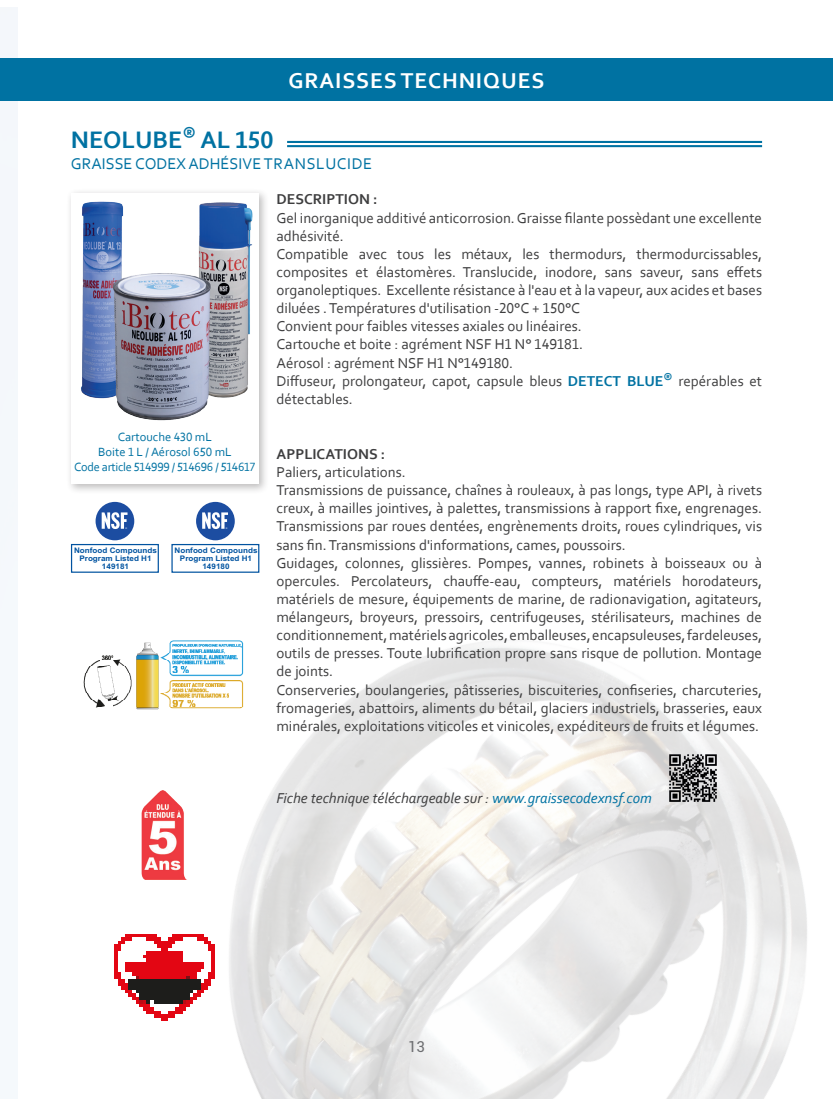
<style>
.page{position:relative;width:833px;height:1099px;background:#fff}
.page>*{position:absolute;margin:0;border:0;box-sizing:border-box;transform-origin:0 0}
.titre_français{font:700 25px "Corbel";color:#0072a2}
.titre_français-2{font:700 22.5px "Corbel";letter-spacing:.04em;color:#fff}
.titre_français-3{font:16.25px "Corbel";color:#0072a2}
.titre_français-4{font:15px/18.1px "Corbel";color:#3e3e3f;text-align:justify}
.titre_français-5{font:italic 15px "Corbel";color:#3e3e3f}
.titre_français-6{font:700 15px "Corbel";color:#3e3e3f}
.t1{font:15px "Roboto";color:#6c6d70}
.titre_français-7{font:12.5px "Corbel";letter-spacing:-.01em;color:#0072a2}
.t2{font:700 7.62px/8px "Arial";color:#0153a0;text-align:center;scale:1.06 1}
.t3{font:2.25px "Arial";color:#fff}
.s1{font-weight:700;color:#0072a2}
.s2{color:#0072a2}
</style>
<div class="page">
<img style="left:70px;top:501px;width:737px;height:597px">
<div style="left:0;top:58px;width:833px;height:43px;background:#0072a2"></div>
<div style="left:66px;top:188px;width:203px;height:306px;background:#231f20;opacity:.3"></div>
<div style="left:71px;top:193px;width:188px;height:291px;background:#fff"></div>
<img style="left:81px;top:201px;width:172px;height:220px">
<hr style="left:287px;top:141px;width:475px;height:2px;background:#0072a2">
<hr style="left:287px;top:145px;width:475px;height:2px;background:#0072a2">
<div style="left:71px;top:544px;width:88px;height:28px;border:1px solid #0153a0"></div>
<div style="left:96px;top:502px;width:38px;height:38px;background:#1c4da1;border-radius:50%"></div>
<svg style="left:102px;top:512px;width:25px;height:17px"></svg>
<div style="left:171px;top:544px;width:88px;height:28px;border:1px solid #0153a0"></div>
<div style="left:196px;top:502px;width:39px;height:38px;background:#1c4da1;border-radius:50%"></div>
<svg style="left:202px;top:512px;width:26px;height:17px"></svg>
<img style="left:142px;top:790px;width:46px;height:89px">
<img style="left:114px;top:934px;width:101px;height:85px">
<img style="left:82px;top:640px;width:166px;height:71px">
<img style="left:666px;top:751px;width:53px;height:53px">
<p class="titre_français-2" style="left:288px;top:67px;width:257px">GRAISSES TECHNIQUES</p>
<p class="titre_français" style="left:71px;top:124px;width:204px">NEOLUBE<sup>®</sup> AL 150</p>
<p class="titre_français-3" style="left:71px;top:154px;width:303px">GRAISSE CODEX ADHÉSIVE TRANSLUCIDE</p>
<p class="titre_français-7" style="left:118px;top:429px;width:96px">Cartouche 430 mL</p>
<p class="titre_français-7" style="left:98px;top:444px;width:135px">Boite 1 L / Aérosol 650 mL</p>
<p class="titre_français-7" style="left:74px;top:459px;width:183px">Code article 514999 / 514696 / 514617</p>
<p class="t3" style="left:125px;top:526px;width:3px">®</p>
<p class="t2" style="left:74px;top:546px;width:80px">Nonfood Compounds<br>Program Listed H1<br>149181</p>
<p class="t3" style="left:226px;top:526px;width:3px">®</p>
<p class="t2" style="left:174px;top:546px;width:80px">Nonfood Compounds<br>Program Listed H1<br>149180</p>
<p class="titre_français-6" style="left:276px;top:190px;width:102px">DESCRIPTION :</p>
<p class="titre_français-4" style="left:276px;top:208px;width:487px">Gel inorganique additivé anticorrosion. Graisse filante possèdant une excellente adhésivité.</p>
<p class="titre_français-4" style="left:276px;top:244px;width:487px">Compatible avec tous les métaux, les thermodurs, thermodurcissables, composites et élastomères. Translucide, inodore, sans saveur, sans effets organoleptiques. Excellente résistance à l'eau et à la vapeur, aux acides et bases diluées . Températures d'utilisation -20°C + 150°C</p>
<p class="titre_français-4" style="left:276px;top:317px;width:307px">Convient pour faibles vitesses axiales ou linéaires.</p>
<p class="titre_français-4" style="left:276px;top:335px;width:308px">Cartouche et boite : agrément NSF H1 N° 149181.</p>
<p class="titre_français-4" style="left:276px;top:353px;width:238px">Aérosol : agrément NSF H1 N°149180.</p>
<p class="titre_français-4" style="left:276px;top:372px;width:487px">Diffuseur, prolongateur, capot, capsule bleus <span class="s1">DETECT BLUE</span><sup>®</sup> repérables et détectables.</p>
<p class="titre_français-6" style="left:276px;top:444px;width:110px">APPLICATIONS :</p>
<p class="titre_français-4" style="left:276px;top:462px;width:131px">Paliers, articulations.</p>
<p class="titre_français-4" style="left:276px;top:480px;width:487px">Transmissions de puissance, chaînes à rouleaux, à pas longs, type API, à rivets creux, à mailles jointives, à palettes, transmissions à rapport fixe, engrenages.<br>Transmissions par roues dentées, engrènements droits, roues cylindriques, vis sans fin. Transmissions d'informations, cames, poussoirs.</p>
<p class="titre_français-4" style="left:276px;top:553px;width:487px">Guidages, colonnes, glissières. Pompes, vannes, robinets à boisseaux ou à opercules. Percolateurs, chauffe-eau, compteurs, matériels horodateurs, matériels de mesure, équipements de marine, de radionavigation, agitateurs, mélangeurs, broyeurs, pressoirs, centrifugeuses, stérilisateurs, machines de conditionnement, matériels agricoles, emballeuses, encapsuleuses, fardeleuses, outils de presses. Toute lubrification propre sans risque de pollution. Montage de joints.</p>
<p class="titre_français-4" style="left:276px;top:680px;width:487px">Conserveries, boulangeries, pâtisseries, biscuiteries, confiseries, charcuteries, fromageries, abattoirs, aliments du bétail, glaciers industriels, brasseries, eaux minérales, exploitations viticoles et vinicoles, expéditeurs de fruits et légumes.</p>
<p class="titre_français-5" style="left:276px;top:788px;width:377px">Fiche technique téléchargeable sur : <span class="s2">www.graissecodexnsf.com</span></p>
<p class="t1" style="left:408px;top:1035px;width:18px">13</p>
</div>
